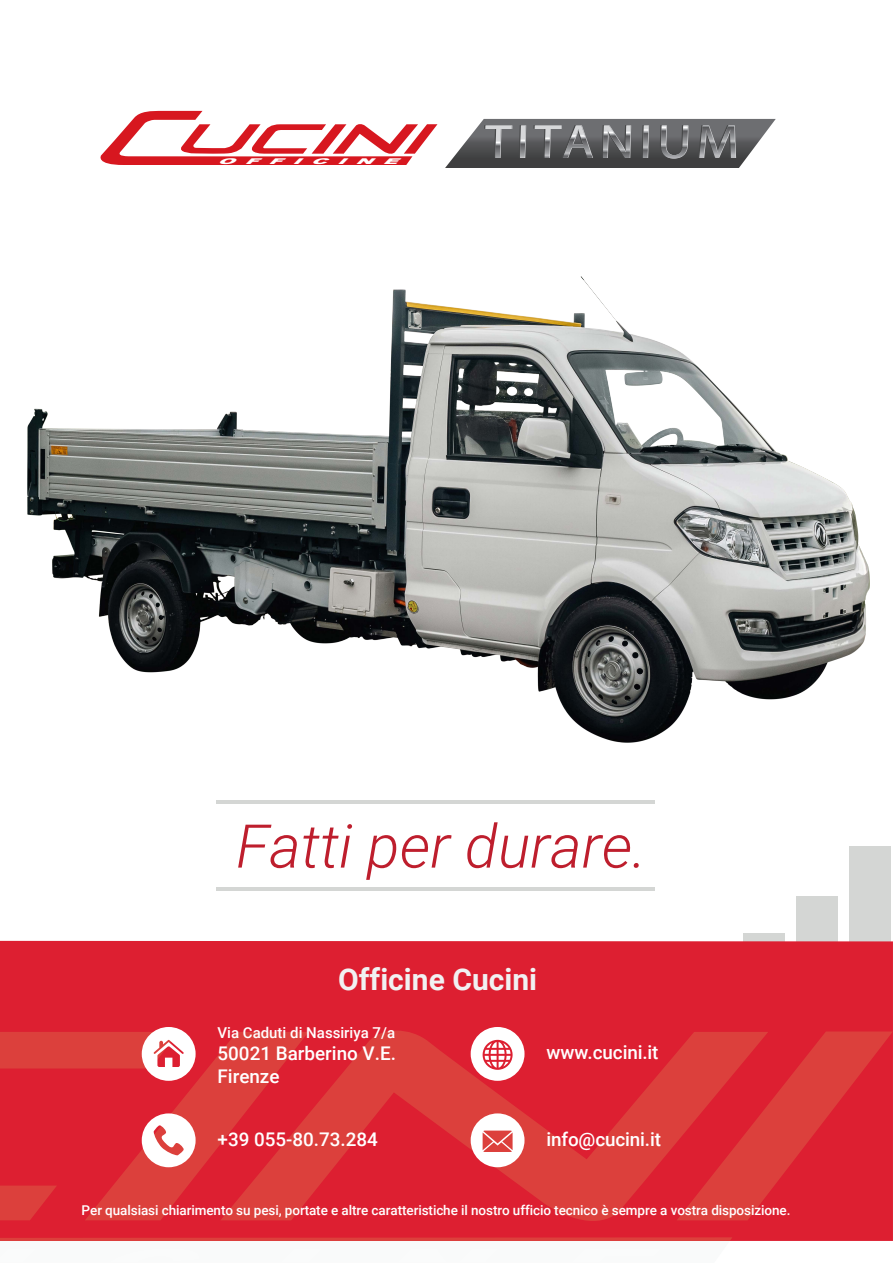
<style>
.page{position:relative;width:893px;height:1263px;background:#fff}
.page>*{position:absolute;margin:0;border:0;box-sizing:border-box;transform-origin:0 0}
.t1{font:italic 300 60.45px "Roboto";color:#be1e2d}
.t2{font:700 30px "Roboto";color:#f1f1f2}
.t3{font:500 18.9px/22.6px "Roboto";color:#fff}
.t4{font:500 15px "Roboto";color:#fff}
.t5{font:500 13.5px "Roboto";letter-spacing:-.005em;color:#fff}
.t6{font:italic 900 7.95px "Arial";color:#fff;scale:2.55 1}
</style>
<div class="page">
<img style="left:27px;top:277px;width:842px;height:465px">
<div style="left:849px;top:846px;width:42px;height:129px;background:#d4d6d4"></div>
<div style="left:796px;top:896px;width:42px;height:79px;background:#d4d6d4"></div>
<div style="left:743px;top:933px;width:42px;height:42px;background:#d4d6d4"></div>
<div style="left:0;top:941px;width:893px;height:300px;background:#dd1f31"></div>
<div style="left:0;top:946px;width:730px;height:291px;background:#dd1f31"></div>
<svg style="left:0;top:1237px;width:732px;height:4px;background:#dc3a3a"></svg>
<svg style="left:220px;top:1031px;width:457px;height:190px;background:#dc2c35"></svg>
<svg style="left:677px;top:1016px;width:216px;height:209px;background:#dc2c35"></svg>
<svg style="left:471px;top:1027px;width:53px;height:54px"></svg>
<hr style="left:216px;top:887px;width:438px;height:4px;background:#d4d6d4">
<hr style="left:216px;top:800px;width:438px;height:4px;background:#d4d6d4">
<svg style="left:0;top:1027px;width:309px;height:193px;background:#de3a42"></svg>
<svg style="left:471px;top:1113px;width:53px;height:54px"></svg>
<svg style="left:445px;top:119px;width:331px;height:49px;background:#767678"></svg>
<svg style="left:100px;top:111px;width:337px;height:54px"></svg>
<p class="t6" style="left:217px;top:155px;width:76px">OFFICINE</p>
<h1 class="t1" style="left:236px;top:804px;width:412px">Fatti per durare.</h1>
<h2 class="t2" style="left:338px;top:958px;width:200px">Officine Cucini</h2>
<p class="t4" style="left:218px;top:1022px;width:179px">Via Caduti di Nassiriya 7/a</p>
<h3 class="t3" style="left:218px;top:1041px;width:180px">50021 Barberino V.E.<br>Firenze</h3>
<h3 class="t3" style="left:546px;top:1041px;width:114px">www.cucini.it</h3>
<h3 class="t3" style="left:218px;top:1127px;width:162px">+39 055-80.73.284</h3>
<h3 class="t3" style="left:546px;top:1127px;width:116px">info@cucini.it</h3>
<p class="t5" style="left:82px;top:1201px;width:710px">Per qualsiasi chiarimento su pesi, portate e altre caratteristiche il nostro ufficio tecnico è sempre a vostra disposizione.</p>
</div>
